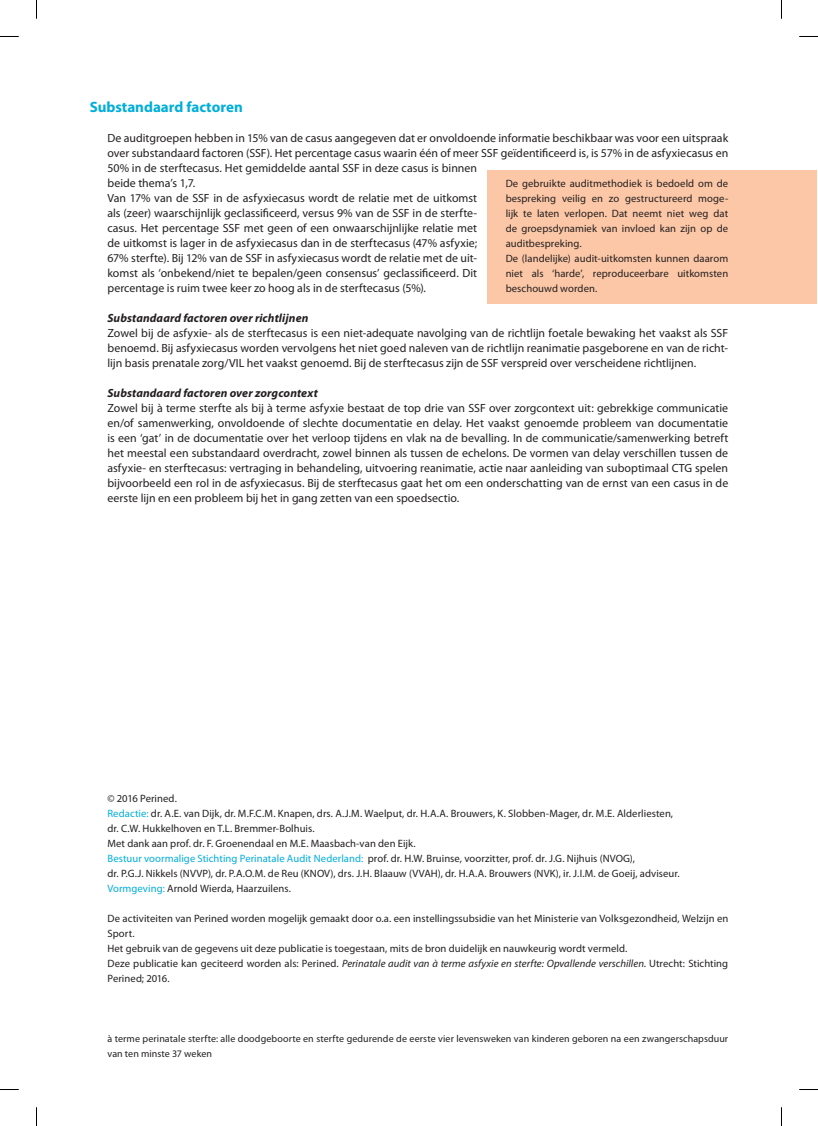
<style>
.page{position:relative;width:818px;height:1126px;background:#fff}
.page>*{position:absolute;margin:0;border:0;box-sizing:border-box;transform-origin:0 0}
.t1{font:700 15px "Myriad Pro";color:#00aeda}
.t2{font:11.88px/15px "Myriad Pro";letter-spacing:.005em;color:#231f20;text-align:justify}
.t3{font:italic 700 11.88px "Myriad Pro";letter-spacing:.01em;color:#231f20}
.t4{font:10.62px/15px "Myriad Pro";letter-spacing:.005em;color:#231f20}
.t5{font:10px/15px "Myriad Pro";letter-spacing:.01em;color:#231f20}
.s1{color:#00aeda}
.s2{font-style:italic}
</style>
<div class="page">
<div style="left:487px;top:171px;width:329px;height:133px;background:#fcc7a6"></div>
<svg style="left:0;top:36px;width:19px;height:1px"></svg>
<svg style="left:799px;top:36px;width:18px;height:1px"></svg>
<svg style="left:0;top:1089px;width:19px;height:1px"></svg>
<svg style="left:799px;top:1089px;width:18px;height:1px"></svg>
<svg style="left:36px;top:0;width:1px;height:19px"></svg>
<svg style="left:36px;top:1107px;width:1px;height:18px"></svg>
<p class="t1" style="left:90px;top:98px;width:154px">Substandaard factoren</p>
<p class="t2" style="left:107px;top:130px;width:622px;text-align:left">De auditgroepen hebben in 15% van de casus aangegeven dat er onvoldoende informatie beschikbaar was voor een uitspraak over substandaard factoren (SSF). Het percentage casus waarin één of meer SSF geïdentificeerd is, is 57% in de asfyxiecasus en 50% in de sterftecasus. Het gemiddelde aantal SSF in deze casus is binnen<br>beide thema’s 1,7.<br>Van 17% van de SSF in de asfyxiecasus wordt de relatie met de uitkomst<br>als (zeer) waarschijnlijk geclassificeerd, versus 9% van de SSF in de sterfte-<br>casus. Het percentage SSF met geen of een onwaarschijnlijke relatie met<br>de uitkomst is lager in de asfyxiecasus dan in de sterftecasus (47% asfyxie;<br>67% sterfte). Bij 12% van de SSF in asfyxiecasus wordt de relatie met de uit-<br>komst als ‘onbekend/niet te bepalen/geen consensus’ geclassificeerd. Dit<br>percentage is ruim twee keer zo hoog als in de sterftecasus (5%).</p>
<p class="t3" style="left:107px;top:311px;width:202px">Substandaard factoren over richtlijnen</p>
<p class="t2" style="left:107px;top:325px;width:622px">Zowel bij de asfyxie- als de sterftecasus is een niet-adequate navolging van de richtlijn foetale bewaking het vaakst als SSF benoemd. Bij asfyxiecasus worden vervolgens het niet goed naleven van de richtlijn reanimatie pasgeborene en van de richt&shy;lijn basis prenatale zorg/VIL het vaakst genoemd. Bij de sterftecasus zijn de SSF verspreid over verscheidene richtlijnen.</p>
<p class="t3" style="left:107px;top:386px;width:212px">Substandaard factoren over zorgcontext</p>
<p class="t2" style="left:107px;top:400px;width:622px">Zowel bij à terme sterfte als bij à terme asfyxie bestaat de top drie van SSF over zorgcontext uit: gebrekkige communicatie en/of samenwerking, onvoldoende of slechte documentatie en delay. Het vaakst genoemde probleem van documentatie is een ‘gat’ in de documentatie over het verloop tijdens en vlak na de bevalling. In de communicatie/samenwerking betreft het meestal een substandaard overdracht, zowel binnen als tussen de echelons. De vormen van delay verschillen tussen de asfyxie- en sterftecasus: vertraging in behandeling, uitvoering reanimatie, actie naar aanleiding van suboptimaal CTG spelen bijvoorbeeld een rol in de asfyxiecasus. Bij de sterftecasus gaat het om een onderschatting van de ernst van een casus in de eerste lijn en een probleem bij het in gang zetten van een spoedsectio.</p>
<p class="t4" style="left:505px;top:176px;width:224px">De gebruikte auditmethodiek is bedoeld om de bespreking veilig en zo gestructureerd moge&shy;lijk te laten verlopen. Dat neemt niet weg dat de groepsdynamiek van invloed kan zijn op de auditbespreking.<br>De (landelijke) audit-uitkomsten kunnen daarom niet als ‘harde’, reproduceerbare uitkomsten beschouwd worden.</p>
<p class="t4" style="left:107px;top:791px;width:573px">© 2016 Perined.<br><span class="s1">Redactie:</span> dr. A.E. van Dijk, dr. M.F.C.M. Knapen, drs. A.J.M. Waelput, dr. H.A.A. Brouwers, K. Slobben-Mager, dr. M.E. Alderliesten, dr. C.W. Hukkelhoven en T.L. Bremmer-Bolhuis.<br>Met dank aan prof. dr. F. Groenendaal en M.E. Maasbach-van den Eijk.<br><span class="s1">Bestuur voormalige Stichting Perinatale Audit Nederland:</span> prof. dr. H.W. Bruinse, voorzitter, prof. dr. J.G. Nijhuis (NVOG),<br>dr. P.G.J. Nikkels (NVVP), dr. P.A.O.M. de Reu (KNOV), drs. J.H. Blaauw (VVAH), dr. H.A.A. Brouwers (NVK), ir. J.I.M. de Goeij, adviseur.<br><span class="s1">Vormgeving:</span> Arnold Wierda, Haarzuilens.</p>
<p class="t4" style="left:107px;top:911px;width:622px">De activiteiten van Perined worden mogelijk gemaakt door o.a. een instellingssubsidie van het Ministerie van Volksgezondheid, Welzijn en Sport.<br>Het gebruik van de gegevens uit deze publicatie is toegestaan, mits de bron duidelijk en nauwkeurig wordt vermeld.<br>Deze publicatie kan geciteerd worden als: Perined. <span class="s2">Perinatale audit van à terme asfyxie en sterfte: Opvallende verschillen.</span> Utrecht: Stichting Perined; 2016.</p>
<p class="t5" style="left:107px;top:1031px;width:622px">à terme perinatale sterfte: alle doodgeboorte en sterfte gedurende de eerste vier levensweken van kinderen geboren na een zwangerschapsduur van ten minste 37 weken</p>
</div>
